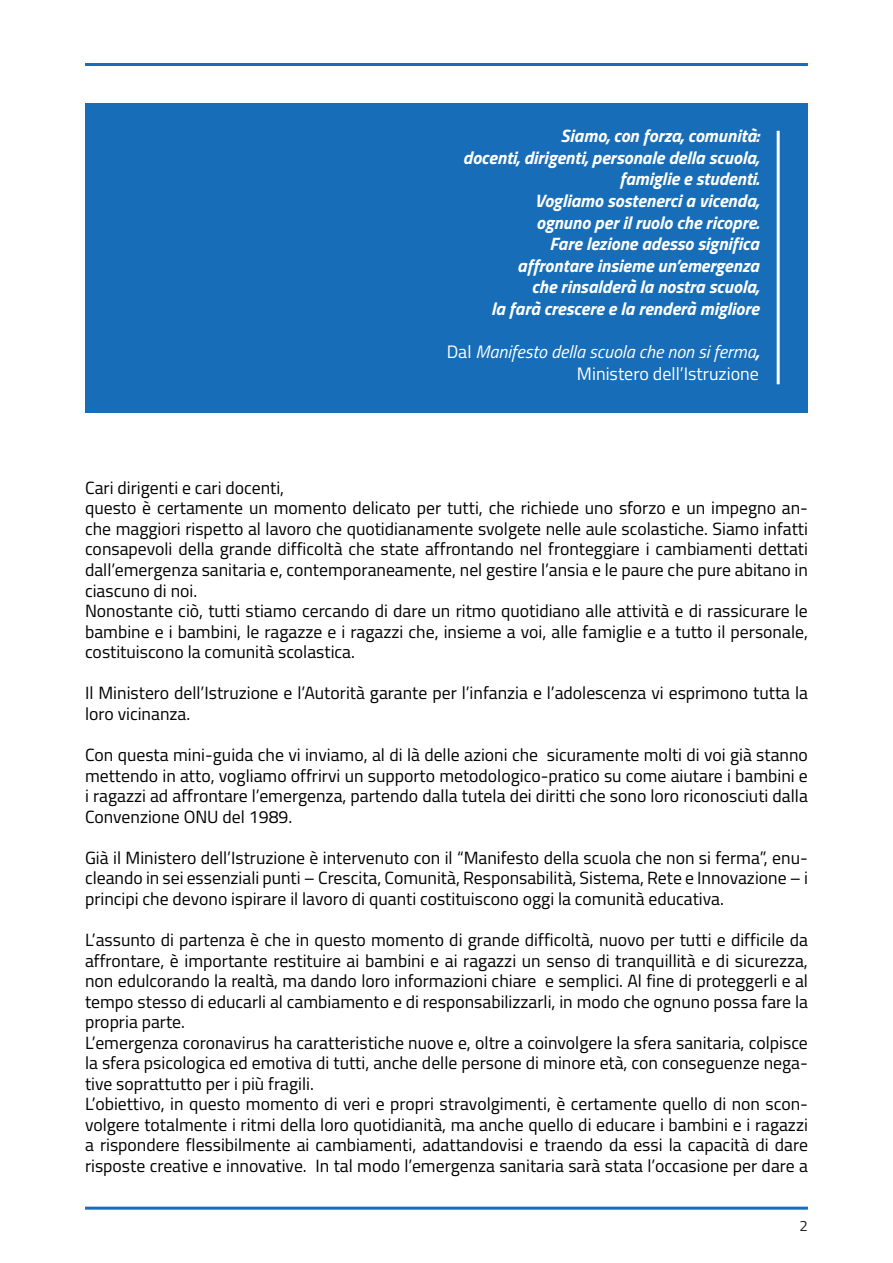
<style>
.page{position:relative;width:893px;height:1263px;background:#fff}
.page>*{position:absolute;margin:0;border:0;box-sizing:border-box;transform-origin:0 0}
.t1{font:italic 700 18px/21.6px "Titillium";color:#fff;text-align:right}
.t2{font:italic 18px/21.6px "Titillium";color:#fff;text-align:right}
.t3{font:17.7px/20.5px "Titillium";color:#000001}
.t4{font:15px "Titillium";color:#231f20}
.s1{font-style:normal}
.s2{font-weight:700}
</style>
<div class="page">
<hr style="left:85px;top:1206px;width:723px;height:3px;background:#176db7">
<div style="left:86px;top:103px;width:722px;height:309px;background:#176db7"></div>
<hr style="left:85px;top:63px;width:723px;height:3px;background:#176db7">
<hr style="left:777px;top:131px;width:3px;height:253px;background:#fff">
<p class="t1" style="left:463px;top:124px;width:298px">Siamo, con forza, comunità:<br>docenti, dirigenti, personale della scuola, famiglie e studenti.<br>Vogliamo sostenerci a vicenda,<br>ognuno per il ruolo che ricopre.<br>Fare lezione adesso significa<br>affrontare insieme un’emergenza<br>che rinsalderà la nostra scuola,<br>la farà crescere e la renderà migliore</p>
<p class="t2" style="left:447px;top:340px;width:314px"><span class="s1">Dal</span> Manifesto della scuola che non si ferma<span class="s2">,<br></span><span class="s1">Ministero dell’Istruzione</span></p>
<p class="t3" style="left:85px;top:476px;width:724px">Cari dirigenti e cari docenti,<br>questo è certamente un momento delicato per tutti, che richiede uno sforzo e un impegno an&shy;che maggiori rispetto al lavoro che quotidianamente svolgete nelle aule scolastiche. Siamo infatti consapevoli della grande difficoltà che state affrontando nel fronteggiare i cambiamenti dettati dall’emergenza sanitaria e, contemporaneamente, nel gestire l’ansia e le paure che pure abitano in ciascuno di noi.<br>Nonostante ciò, tutti stiamo cercando di dare un ritmo quotidiano alle attività e di rassicurare le bambine e i bambini, le ragazze e i ragazzi che, insieme a voi, alle famiglie e a tutto il personale, costituiscono la comunità scolastica.</p>
<p class="t3" style="left:85px;top:682px;width:724px">Il Ministero dell’Istruzione e l’Autorità garante per l’infanzia e l’adolescenza vi esprimono tutta la loro vicinanza.</p>
<p class="t3" style="left:85px;top:744px;width:724px;text-align:justify">Con questa mini-guida che vi inviamo, al di là delle azioni che sicuramente molti di voi già stanno mettendo in atto, vogliamo offrirvi un supporto metodologico-pratico su come aiutare i bambini e i ragazzi ad affrontare l’emergenza, partendo dalla tutela dei diritti che sono loro riconosciuti dalla Convenzione ONU del 1989.</p>
<p class="t3" style="left:85px;top:846px;width:724px;text-align:justify">Già il Ministero dell’Istruzione è intervenuto con il “Manifesto della scuola che non si ferma”, enu&shy;cleando in sei essenziali punti – Crescita, Comunità, Responsabilità, Sistema, Rete e Innovazione – i principi che devono ispirare il lavoro di quanti costituiscono oggi la comunità educativa.</p>
<p class="t3" style="left:85px;top:929px;width:724px">L’assunto di partenza è che in questo momento di grande difficoltà, nuovo per tutti e difficile da affrontare, è importante restituire ai bambini e ai ragazzi un senso di tranquillità e di sicurezza, non edulcorando la realtà, ma dando loro informazioni chiare e semplici. Al fine di proteggerli e al tempo stesso di educarli al cambiamento e di responsabilizzarli, in modo che ognuno possa fare la propria parte.<br>L’emergenza coronavirus ha caratteristiche nuove e, oltre a coinvolgere la sfera sanitaria, colpisce la sfera psicologica ed emotiva di tutti, anche delle persone di minore età, con conseguenze nega&shy;tive soprattutto per i più fragili.<br>L’obiettivo, in questo momento di veri e propri stravolgimenti, è certamente quello di non scon&shy;volgere totalmente i ritmi della loro quotidianità, ma anche quello di educare i bambini e i ragazzi a rispondere flessibilmente ai cambiamenti, adattandovisi e traendo da essi la capacità di dare risposte creative e innovative. In tal modo l’emergenza sanitaria sarà stata l’occasione per dare a</p>
<p class="t4" style="left:799px;top:1214px;width:10px">2</p>
</div>
